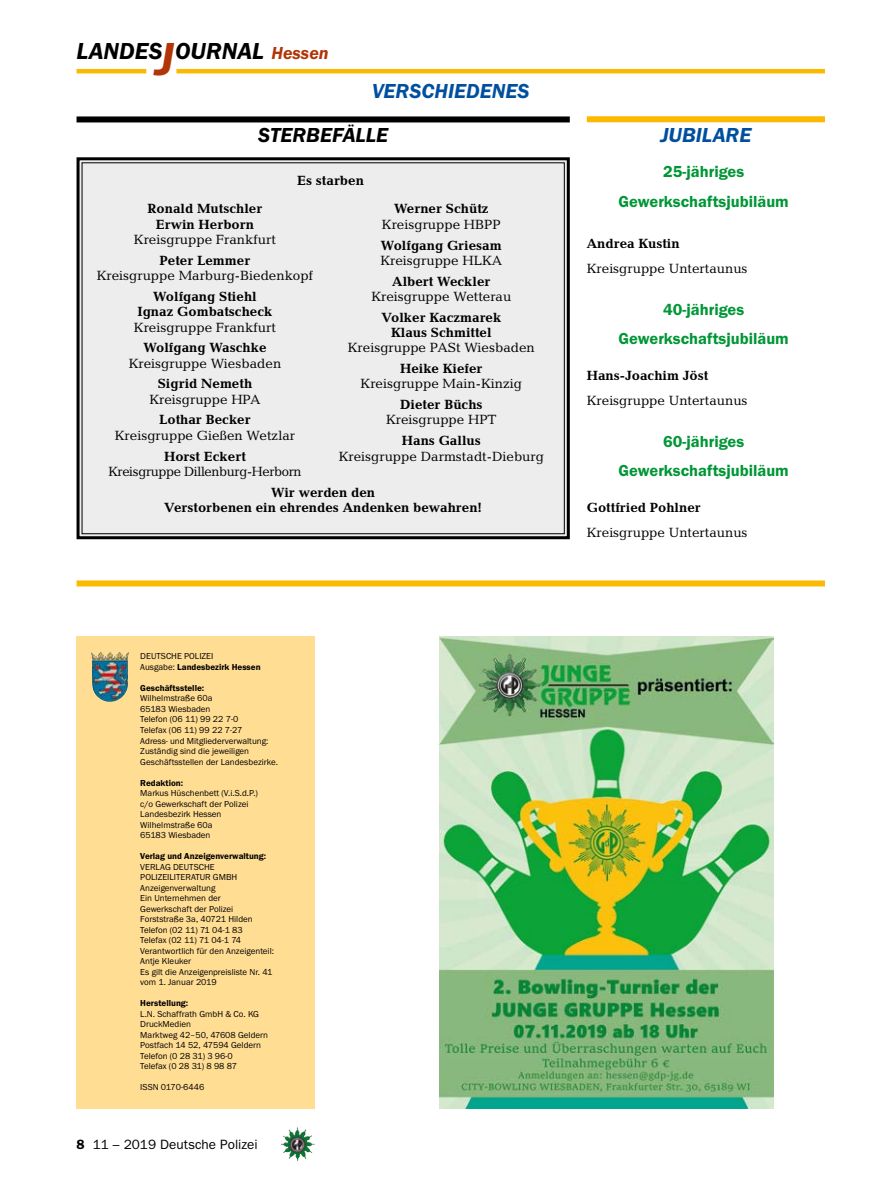
<style>
.page{position:relative;width:893px;height:1191px;background:#fff}
.page>*{position:absolute;margin:0;border:0;box-sizing:border-box;transform-origin:0 0}
.t1{font:italic 600 24px "Franklin Gothic Itc T";color:#000}
._01__RUBRIKENZEILE_o{font:italic 600 21px "Franklin Gothic Itc T";color:#004f9f}
._01__RUBRIKENZEILE_m{font:italic 600 21px "Franklin Gothic Itc T";color:#000}
._01__RUBRIKENZEILE_m-2{font:italic 600 21px "Franklin Gothic Itc T";color:#004f9f}
._14__ZÜ_A_1-zeilig{font:600 16.5px/29.4px "Franklin Gothic Itc T";color:#009636;text-align:center}
._11__GRUNDTEXT___Fla{font:13.5px/15.5px "Candida";color:#000;text-align:center}
._11__GRUNDTEXT___Fla-2{font:700 13.5px/15.5px "Candida";color:#000;text-align:center}
._09__GRUNDTEXT___Blo{font:700 13.5px/15.5px "Candida";color:#000;text-align:center}
._09__GRUNDTEXT___Blo-2{font:13.5px "Candida";color:#000}
._11__GRUNDTEXT___Fla-3{font:13.5px/15.5px "Candida";letter-spacing:-.025em;color:#000;text-align:center}
.t2{font:13.5px "Franklin Gothic";color:#000}
.t3{font:9px/10.5px "Franklin Gothic Itc T";color:#000}
.t4{font:600 9px "Franklin Gothic Itc T";color:#000}
.s1{font-size:48px;color:#b13507}
.s2{font-size:18px;color:#b13507}
.s3{font-weight:700}
.s4{font-weight:400}
.s5{font-weight:600}
</style>
<div class="page">
<hr style="left:77px;top:69px;width:69px;height:4px;background:#fbba00">
<hr style="left:176px;top:69px;width:649px;height:4px;background:#fbba00">
<img style="left:281px;top:1128px;width:16px;height:24px">
<div style="left:77px;top:116px;width:493px;height:6px;background:#000"></div>
<div style="left:587px;top:116px;width:238px;height:6px;background:#fbba00"></div>
<div style="left:76px;top:157px;width:494px;height:383px;background:#ededed"></div>
<img style="left:440px;top:636px;width:334px;height:473px">
<div style="left:77px;top:580px;width:748px;height:6px;background:#fbba00"></div>
<div style="left:77px;top:636px;width:238px;height:473px;background:#ffdd93"></div>
<img style="left:91px;top:652px;width:28px;height:49px">
<h1 class="t1" style="left:77px;top:37px;width:254px">LANDES<span class="s1">J</span>OURNAL <span class="s2">Hessen</span></h1>
<p class="_01__RUBRIKENZEILE_o" style="left:372px;top:79px;width:159px">VERSCHIEDENES</p>
<p class="_01__RUBRIKENZEILE_m" style="left:258px;top:123px;width:131px">STERBEFÄLLE</p>
<p class="_11__GRUNDTEXT___Fla-2" style="left:297px;top:173px;width:68px">Es starben</p>
<p class="_11__GRUNDTEXT___Fla" style="left:382px;top:201px;width:120px"><span class="s3">Werner Schütz<br></span>Kreisgruppe HBPP</p>
<p class="_11__GRUNDTEXT___Fla-2" style="left:380px;top:237px;width:123px;text-align:left">Wolfgang Griesam<br><span class="s4">Kreisgruppe HLKA</span></p>
<p class="_11__GRUNDTEXT___Fla" style="left:371px;top:273px;width:142px"><span class="s3">Albert Weckler<br></span>Kreisgruppe Wetterau</p>
<p class="_11__GRUNDTEXT___Fla-2" style="left:348px;top:309px;width:189px">Volker Kaczmarek<br>Klaus Schmittel<br><span class="s4">Kreisgruppe PASt Wiesbaden</span></p>
<p class="_11__GRUNDTEXT___Fla" style="left:361px;top:361px;width:163px"><span class="s3">Heike Kiefer<br></span>Kreisgruppe Main-Kinzig</p>
<p class="_11__GRUNDTEXT___Fla" style="left:386px;top:397px;width:112px"><span class="s3">Dieter Büchs<br></span>Kreisgruppe HPT</p>
<p class="_11__GRUNDTEXT___Fla" style="left:339px;top:433px;width:207px"><span class="s3">Hans Gallus<br></span>Kreisgruppe Darmstadt-Dieburg</p>
<p class="_09__GRUNDTEXT___Blo" style="left:164px;top:484px;width:319px">Wir werden den<br>Verstorbenen ein ehrendes Andenken bewahren!</p>
<p class="_11__GRUNDTEXT___Fla-2" style="left:134px;top:201px;width:144px">Ronald Mutschler<br>Erwin Herborn<br><span class="s4">Kreisgruppe Frankfurt</span></p>
<p class="_11__GRUNDTEXT___Fla" style="left:97px;top:253px;width:218px"><span class="s3">Peter Lemmer<br></span>Kreisgruppe Marburg-Biedenkopf</p>
<p class="_11__GRUNDTEXT___Fla-2" style="left:134px;top:289px;width:144px">Wolfgang Stiehl<br>Ignaz Gombatscheck<br><span class="s4">Kreisgruppe Frankfurt</span></p>
<p class="_11__GRUNDTEXT___Fla" style="left:129px;top:340px;width:154px"><span class="s3">Wolfgang Waschke<br></span>Kreisgruppe Wiesbaden</p>
<p class="_11__GRUNDTEXT___Fla" style="left:149px;top:376px;width:113px"><span class="s3">Sigrid Nemeth<br></span>Kreisgruppe HPA</p>
<p class="_11__GRUNDTEXT___Fla" style="left:115px;top:412px;width:182px"><span class="s3">Lothar Becker<br></span>Kreisgruppe Gießen Wetzlar</p>
<p class="_11__GRUNDTEXT___Fla-3" style="left:108px;top:448px;width:195px"><span class="s3">Horst Eckert<br></span>Kreisgruppe Dillenburg-Herborn</p>
<p class="_01__RUBRIKENZEILE_m-2" style="left:660px;top:123px;width:92px">JUBILARE</p>
<p class="_14__ZÜ_A_1-zeilig" style="left:619px;top:157px;width:172px">25-jähriges<br>Gewerkschaftsjubiläum</p>
<p class="_09__GRUNDTEXT___Blo" style="left:587px;top:235px;width:94px">Andrea Kustin</p>
<p class="_09__GRUNDTEXT___Blo-2" style="left:587px;top:261px;width:162px">Kreisgruppe Untertaunus</p>
<p class="_14__ZÜ_A_1-zeilig" style="left:619px;top:294px;width:172px">40-jähriges<br>Gewerkschaftsjubiläum</p>
<p class="_09__GRUNDTEXT___Blo" style="left:587px;top:367px;width:123px">Hans-Joachim Jöst</p>
<p class="_09__GRUNDTEXT___Blo-2" style="left:587px;top:393px;width:162px">Kreisgruppe Untertaunus</p>
<p class="_14__ZÜ_A_1-zeilig" style="left:619px;top:426px;width:172px">60-jähriges<br>Gewerkschaftsjubiläum</p>
<p class="_09__GRUNDTEXT___Blo" style="left:587px;top:499px;width:116px">Gottfried Pohlner</p>
<p class="_09__GRUNDTEXT___Blo-2" style="left:587px;top:525px;width:162px">Kreisgruppe Untertaunus</p>
<p class="t3" style="left:140px;top:651px;width:75px">DEUTSCHE POLIZEI</p>
<p class="t4" style="left:140px;top:661px;width:122px"><span class="s4">Ausgabe:</span> Landesbezirk Hessen</p>
<p class="t4" style="left:140px;top:682px;width:65px">Geschäftsstelle:</p>
<p class="t3" style="left:140px;top:693px;width:74px">Wilhelmstraße 60a</p>
<p class="t3" style="left:140px;top:703px;width:72px">65183 Wiesbaden</p>
<p class="t3" style="left:140px;top:714px;width:99px">Telefon (06 11) 99 22 7-0</p>
<p class="t3" style="left:140px;top:724px;width:104px">Telefax (06 11) 99 22 7-27</p>
<p class="t3" style="left:140px;top:735px;width:139px">Adress- und Mitgliederverwaltung:<br>Zuständig sind die jeweiligen<br>Geschäftsstellen der Landesbezirke.</p>
<p class="t4" style="left:140px;top:777px;width:44px">Redaktion:</p>
<p class="t3" style="left:140px;top:787px;width:119px">Markus Hüschenbett (V.i.S.d.P.)</p>
<p class="t3" style="left:140px;top:798px;width:110px">c/o Gewerkschaft der Polizei</p>
<p class="t3" style="left:140px;top:808px;width:83px">Landesbezirk Hessen</p>
<p class="t3" style="left:140px;top:819px;width:74px">Wilhelmstraße 60a</p>
<p class="t3" style="left:140px;top:829px;width:72px">65183 Wiesbaden</p>
<p class="t4" style="left:140px;top:850px;width:127px">Verlag und Anzeigenverwaltung:</p>
<p class="t3" style="left:140px;top:861px;width:76px">VERLAG DEUTSCHE</p>
<p class="t3" style="left:140px;top:871px;width:99px">POLIZEILITERATUR GMBH</p>
<p class="t3" style="left:140px;top:882px;width:77px">Anzeigenverwaltung</p>
<p class="t3" style="left:140px;top:892px;width:95px">Ein Unternehmen der<br>Gewerkschaft der Polizei</p>
<p class="t3" style="left:140px;top:913px;width:114px">Forststraße 3a, 40721 Hilden</p>
<p class="t3" style="left:140px;top:924px;width:104px">Telefon (02 11) 71 04-1 83</p>
<p class="t3" style="left:140px;top:934px;width:102px">Telefax (02 11) 71 04-1 74</p>
<p class="t3" style="left:140px;top:945px;width:135px">Verantwortlich für den Anzeigenteil:</p>
<p class="t3" style="left:140px;top:955px;width:52px">Antje Kleuker</p>
<p class="t3" style="left:140px;top:966px;width:134px">Es gilt die Anzeigenpreisliste Nr. 41</p>
<p class="t3" style="left:140px;top:976px;width:78px">vom 1. Januar 2019</p>
<p class="t4" style="left:140px;top:997px;width:50px">Herstellung:</p>
<p class="t3" style="left:140px;top:1008px;width:120px">L.N. Schaffrath GmbH &amp; Co. KG</p>
<p class="t3" style="left:140px;top:1018px;width:52px">DruckMedien</p>
<p class="t3" style="left:140px;top:1029px;width:129px">Marktweg 42–50, 47608 Geldern</p>
<p class="t3" style="left:140px;top:1039px;width:122px">Postfach 14 52, 47594 Geldern</p>
<p class="t3" style="left:140px;top:1050px;width:94px">Telefon (0 28 31) 3 96-0</p>
<p class="t3" style="left:140px;top:1060px;width:98px">Telefax (0 28 31) 8 98 87</p>
<p class="t3" style="left:140px;top:1081px;width:66px">ISSN 0170-6446</p>
<h3 class="t2" style="left:77px;top:1136px;width:183px"><span class="s5">8</span> 11 – 2019 Deutsche Polizei</h3>
</div>
